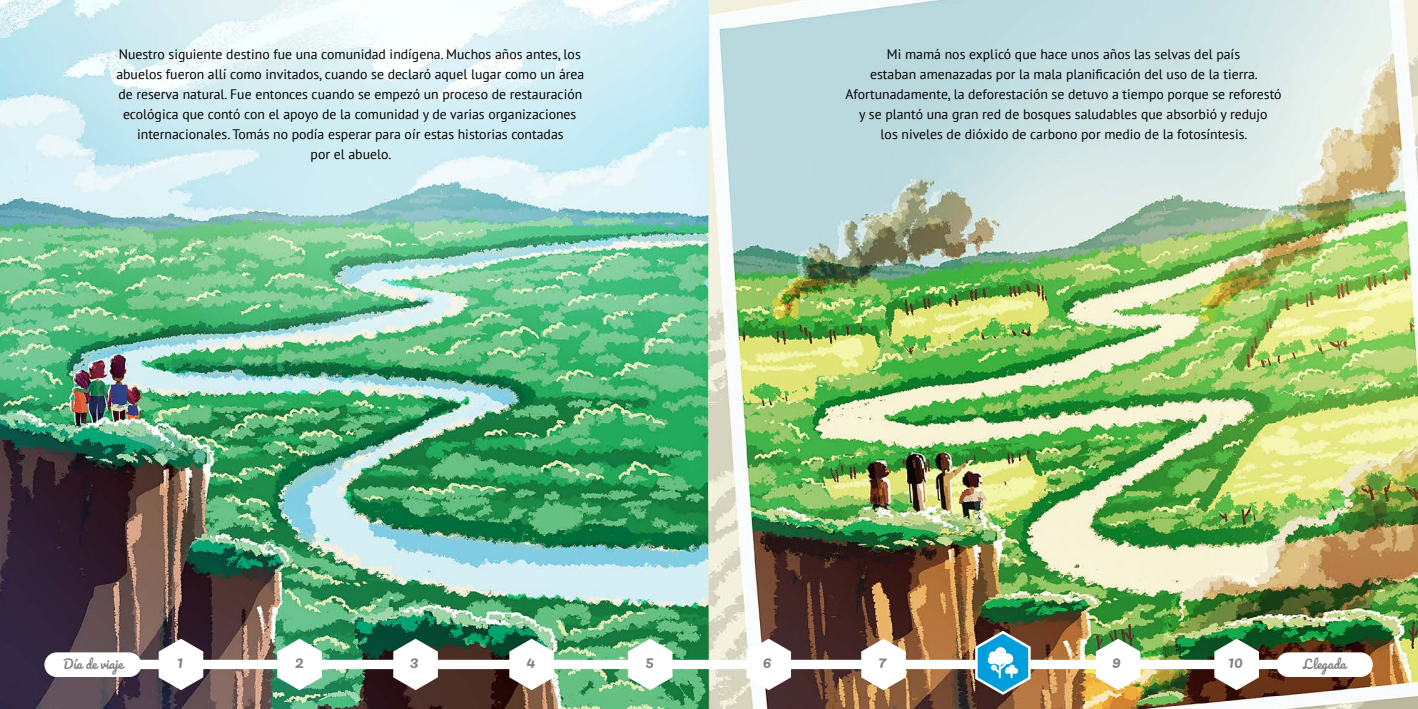
<style>
.page{position:relative;width:1418px;height:709px;background:#fff}
.page>*{position:absolute;margin:0;border:0;box-sizing:border-box;transform-origin:0 0}
.t1{font:16.25px "Pacifico";color:#808285}
.t2{font:13.75px/20px "PT Sans";color:#000;text-align:center}
.t3{font:12.5px "Pacifico";color:#808285}
</style>
<div class="page">
<img style="left:0;top:0;width:1417px;height:709px">
<img style="left:112px;top:638px;width:1188px;height:52px">
<div style="left:44px;top:652px;width:97px;height:25px;background:#fff;border-radius:12px"></div>
<div style="left:1276px;top:652px;width:96px;height:25px;background:#fff;border-radius:12px"></div>
<svg style="left:973px;top:629px;width:59px;height:67px"></svg>
<p class="t2" style="left:116px;top:44px;width:469px">Nuestro siguiente destino fue una comunidad indígena. Muchos años antes, los abuelos fueron allí como invitados, cuando se declaró aquel lugar como un área de reserva natural. Fue entonces cuando se empezó un proceso de restauración ecológica que contó con el apoyo de la comunidad y de varias organizaciones internacionales. Tomás no podía esperar para oír estas historias contadas<br>por el abuelo.</p>
<p class="t2" style="left:845px;top:44px;width:437px">Mi mamá nos explicó que hace unos años las selvas del país<br>estaban amenazadas por la mala planificación del uso de la tierra.<br>Afortunadamente, la deforestación se detuvo a tiempo porque se reforestó y se plantó una gran red de bosques saludables que absorbió y redujo<br>los niveles de dióxido de carbono por medio de la fotosíntesis.</p>
<p class="t3" style="left:63px;top:657px;width:61px">Día de viaje</p>
<p class="t1" style="left:177px;top:653px;width:8px">1</p>
<p class="t1" style="left:295px;top:653px;width:11px">2</p>
<p class="t1" style="left:410px;top:653px;width:10px">3</p>
<p class="t1" style="left:526px;top:653px;width:11px">4</p>
<p class="t1" style="left:645px;top:653px;width:10px">5</p>
<p class="t1" style="left:763px;top:653px;width:10px">6</p>
<p class="t1" style="left:878px;top:653px;width:10px">7</p>
<p class="t1" style="left:1112px;top:653px;width:10px">9</p>
<p class="t1" style="left:1228px;top:653px;width:16px">10</p>
<p class="t3" style="left:1303px;top:657px;width:44px">Llegada</p>
</div>
